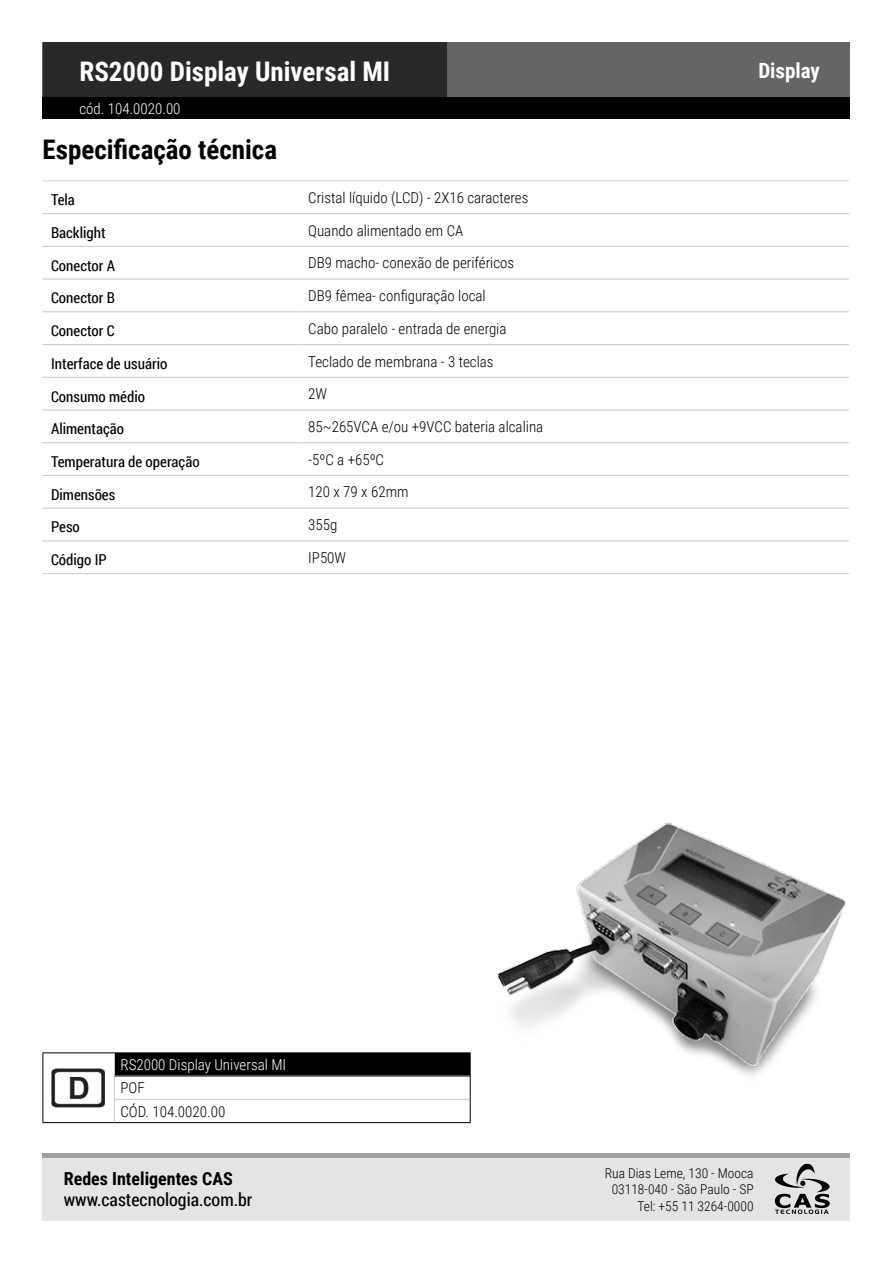
<style>
.page{position:relative;width:893px;height:1263px;background:#fff}
.page>*{position:absolute;margin:0;border:0;box-sizing:border-box;transform-origin:0 0}
.t1{font:700 27px "Roboto Condensed";color:#fff}
.t2{font:700 27px "Roboto Condensed";color:#000}
.t3{font:700 21px "Roboto Condensed";color:#fff}
.t4{font:18px "Roboto Condensed";color:#000}
.t5{font:700 18px "Roboto Condensed";color:#000}
.t6{font:300 15px/23.2px "Roboto Condensed";color:#000}
.t7{font:15px "Roboto Condensed";color:#000}
.t8{font:300 15px "Roboto Condensed";color:#fff}
.t9{font:300 13.5px/16.5px "Roboto Condensed";color:#000;text-align:right}
</style>
<div class="page">
<div style="left:43px;top:43px;width:807px;height:76px;background:#656565"></div>
<div style="left:43px;top:98px;width:807px;height:21px;background:#000"></div>
<div style="left:43px;top:43px;width:403px;height:55px;background:#282828"></div>
<div style="left:43px;top:1157px;width:807px;height:63px;background:#e4e4e4"></div>
<svg style="left:774px;top:1163px;width:56px;height:51px"></svg>
<hr style="left:43px;top:1153px;width:807px;height:4px;background:#a0a0a0">
<hr style="left:43px;top:180px;width:257px;height:1px;background:#cdcdcd">
<hr style="left:300px;top:180px;width:549px;height:1px;background:#cdcdcd">
<hr style="left:43px;top:573px;width:257px;height:1px;background:#cdcdcd">
<hr style="left:300px;top:573px;width:549px;height:1px;background:#cdcdcd">
<hr style="left:43px;top:213px;width:257px;height:1px;background:#cdcdcd">
<hr style="left:300px;top:213px;width:549px;height:1px;background:#cdcdcd">
<hr style="left:43px;top:246px;width:257px;height:1px;background:#cdcdcd">
<hr style="left:300px;top:246px;width:549px;height:1px;background:#cdcdcd">
<hr style="left:43px;top:278px;width:257px;height:2px;background:#cdcdcd">
<hr style="left:300px;top:278px;width:549px;height:2px;background:#cdcdcd">
<hr style="left:43px;top:311px;width:257px;height:1px;background:#cdcdcd">
<hr style="left:300px;top:311px;width:549px;height:1px;background:#cdcdcd">
<hr style="left:43px;top:344px;width:257px;height:1px;background:#cdcdcd">
<hr style="left:300px;top:344px;width:549px;height:1px;background:#cdcdcd">
<hr style="left:43px;top:377px;width:257px;height:1px;background:#cdcdcd">
<hr style="left:300px;top:377px;width:549px;height:1px;background:#cdcdcd">
<hr style="left:43px;top:409px;width:257px;height:1px;background:#cdcdcd">
<hr style="left:300px;top:409px;width:549px;height:1px;background:#cdcdcd">
<hr style="left:43px;top:442px;width:257px;height:1px;background:#cdcdcd">
<hr style="left:300px;top:442px;width:549px;height:1px;background:#cdcdcd">
<hr style="left:43px;top:475px;width:257px;height:1px;background:#cdcdcd">
<hr style="left:300px;top:475px;width:549px;height:1px;background:#cdcdcd">
<hr style="left:43px;top:508px;width:257px;height:1px;background:#cdcdcd">
<hr style="left:300px;top:508px;width:549px;height:1px;background:#cdcdcd">
<hr style="left:43px;top:540px;width:257px;height:1px;background:#cdcdcd">
<hr style="left:300px;top:540px;width:549px;height:1px;background:#cdcdcd">
<div style="left:114px;top:1053px;width:356px;height:23px;background:#000"></div>
<hr style="left:114px;top:1076px;width:356px;height:1px;background:#cdcdcd">
<hr style="left:114px;top:1099px;width:356px;height:1px;background:#cdcdcd">
<svg style="left:114px;top:1053px;width:1px;height:69px"></svg>
<hr style="left:43px;top:1052px;width:71px;height:1px;background:#000">
<svg style="left:43px;top:1053px;width:1px;height:69px"></svg>
<hr style="left:43px;top:1122px;width:71px;height:1px;background:#000">
<hr style="left:114px;top:1052px;width:357px;height:1px;background:#000">
<svg style="left:470px;top:1053px;width:1px;height:69px"></svg>
<hr style="left:114px;top:1122px;width:357px;height:1px;background:#000">
<img style="left:51px;top:1068px;width:54px;height:40px">
<img style="left:498px;top:823px;width:348px;height:253px">
<h1 class="t1" style="left:79px;top:52px;width:312px">RS2000 Display Universal MI</h1>
<h2 class="t3" style="left:758px;top:56px;width:63px">Display</h2>
<p class="t8" style="left:79px;top:98px;width:103px">cód. 104.0020.00</p>
<h1 class="t2" style="left:43px;top:130px;width:236px">Especificação técnica</h1>
<p class="t7" style="left:51px;top:189px;width:25px">Tela</p>
<p class="t6" style="left:308px;top:185px;width:222px">Cristal líquido (LCD) - 2X16 caracteres</p>
<p class="t7" style="left:51px;top:222px;width:56px">Backlight</p>
<p class="t6" style="left:308px;top:218px;width:157px">Quando alimentado em CA</p>
<p class="t7" style="left:51px;top:255px;width:66px">Conector A</p>
<p class="t6" style="left:308px;top:251px;width:207px">DB9 macho- conexão de periféricos</p>
<p class="t7" style="left:51px;top:288px;width:65px">Conector B</p>
<p class="t6" style="left:308px;top:284px;width:179px">DB9 fêmea- configuração local</p>
<p class="t7" style="left:51px;top:320px;width:65px">Conector C</p>
<p class="t6" style="left:308px;top:316px;width:200px">Cabo paralelo - entrada de energia</p>
<p class="t7" style="left:51px;top:353px;width:118px">Interface de usuário</p>
<p class="t6" style="left:308px;top:349px;width:187px">Teclado de membrana - 3 teclas</p>
<p class="t7" style="left:51px;top:386px;width:96px">Consumo médio</p>
<p class="t6" style="left:308px;top:382px;width:20px">2W</p>
<p class="t7" style="left:51px;top:418px;width:75px">Alimentação</p>
<p class="t6" style="left:308px;top:414px;width:237px">85~265VCA e/ou +9VCC bateria alcalina</p>
<p class="t7" style="left:51px;top:451px;width:150px">Temperatura de operação</p>
<p class="t6" style="left:308px;top:447px;width:77px">-5ºC a +65ºC</p>
<p class="t7" style="left:51px;top:484px;width:66px">Dimensões</p>
<p class="t6" style="left:308px;top:480px;width:102px">120 x 79 x 62mm</p>
<p class="t7" style="left:51px;top:517px;width:30px">Peso</p>
<p class="t6" style="left:308px;top:513px;width:31px">355g</p>
<p class="t7" style="left:51px;top:549px;width:57px">Código IP</p>
<p class="t6" style="left:308px;top:545px;width:39px">IP50W</p>
<p class="t8" style="left:120px;top:1054px;width:167px">RS2000 Display Universal MI</p>
<p class="t6" style="left:120px;top:1076px;width:106px">POF<br>CÓD. 104.0020.00</p>
<p class="t5" style="left:64px;top:1166px;width:171px">Redes Inteligentes CAS</p>
<p class="t4" style="left:64px;top:1187px;width:190px">www.castecnologia.com.br</p>
<p class="t9" style="left:605px;top:1164px;width:150px">Rua Dias Leme, 130 - Mooca<br>03118-040 - São Paulo - SP<br>Tel: +55 11 3264-0000</p>
</div>
